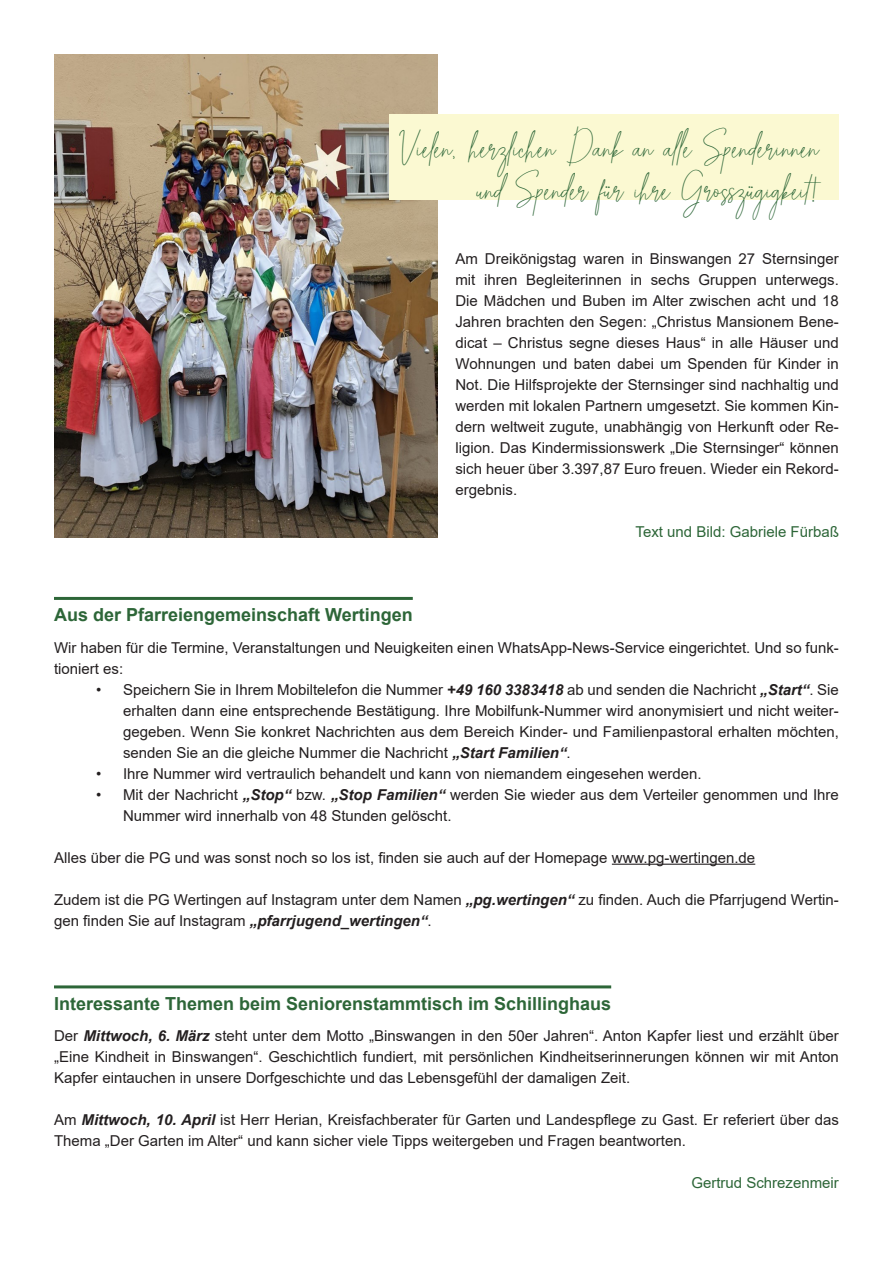
<style>
.page{position:relative;width:893px;height:1263px;background:#fff}
.page>*{position:absolute;margin:0;border:0;box-sizing:border-box;transform-origin:0 0}
.t1{font:45px/42px "Alexander Lettering";color:#2d6638;text-align:right}
.t2{font:700 18px "Arial";color:#2d6638}
.t3{font:15px/21px "Arial";color:#231f20}
.t4{font:15px "Arial";color:#2d6638}
.s1{font-weight:700;font-style:italic}
</style>
<div class="page">
<hr style="left:54px;top:597px;width:359px;height:3px;background:#2d6638">
<hr style="left:54px;top:985px;width:557px;height:3px;background:#2d6638">
<hr style="left:612px;top:864px;width:143px;height:1px;background:#231f20">
<img style="left:54px;top:55px;width:383px;height:483px">
<div style="left:389px;top:114px;width:450px;height:86px;background:#fbf9d2"></div>
<h1 class="t1" style="left:399px;top:129px;width:422px">Vielen, herzlichen Dank an alle Spenderinnen und Spender für ihre Grosszügigkeit!</h1>
<p class="t2" style="left:54px;top:602px;width:360px">Aus der Pfarreiengemeinschaft Wertingen</p>
<p class="t3" style="left:455px;top:248px;width:385px;text-align:justify">Am Dreikönigstag waren in Binswangen 27 Sternsinger mit ihren Begleiterinnen in sechs Gruppen unterwegs.<br>Die Mädchen und Buben im Alter zwischen acht und 18<br>Jahren brachten den Segen: „Christus Mansionem Bene&shy;dicat – Christus segne dieses Haus“ in alle Häuser und Wohnungen und baten dabei um Spenden für Kinder in Not. Die Hilfsprojekte der Sternsinger sind nachhaltig und werden mit lokalen Partnern umgesetzt. Sie kommen Kin&shy;dern weltweit zugute, unabhängig von Herkunft oder Re&shy;ligion. Das Kindermissionswerk „Die Sternsinger“ können sich heuer über 3.397,87 Euro freuen. Wieder ein Rekord&shy;ergebnis.</p>
<p class="t4" style="left:635px;top:521px;width:205px">Text und Bild: Gabriele Fürbaß</p>
<p class="t3" style="left:54px;top:637px;width:786px">Wir haben für die Termine, Veranstaltungen und Neuigkeiten einen WhatsApp-News-Service eingerichtet. Und so funk&shy;tioniert es:</p>
<p class="t3" style="left:123px;top:679px;width:717px;text-align:justify;text-indent:-27px">• Speichern Sie in Ihrem Mobiltelefon die Nummer <span class="s1">+49 160 3383418</span> ab und senden die Nachricht <span class="s1">„Start“</span>. Sie erhalten dann eine entsprechende Bestätigung. Ihre Mobilfunk-Nummer wird anonymisiert und nicht weiter&shy;gegeben. Wenn Sie konkret Nachrichten aus dem Bereich Kinder- und Familienpastoral erhalten möchten, senden Sie an die gleiche Nummer die Nachricht <span class="s1">„Start Familien“</span>.</p>
<p class="t3" style="left:96px;top:763px;width:607px">• Ihre Nummer wird vertraulich behandelt und kann von niemandem eingesehen werden.</p>
<p class="t3" style="left:123px;top:784px;width:717px;text-indent:-27px">• Mit der Nachricht <span class="s1">„Stop“</span> bzw. <span class="s1">„Stop Familien“</span> werden Sie wieder aus dem Verteiler genommen und Ihre<br>Nummer wird innerhalb von 48 Stunden gelöscht.</p>
<p class="t3" style="left:54px;top:847px;width:703px">Alles über die PG und was sonst noch so los ist, finden sie auch auf der Homepage www.pg-wertingen.de</p>
<p class="t3" style="left:54px;top:889px;width:786px">Zudem ist die PG Wertingen auf Instagram unter dem Namen <span class="s1">„pg.wertingen“</span> zu finden. Auch die Pfarrjugend Wertin&shy;gen finden Sie auf Instagram <span class="s1">„pfarrjugend_wertingen“</span>.</p>
<p class="t2" style="left:54px;top:990px;width:559px">Interessante Themen beim Seniorenstammtisch im Schillinghaus</p>
<p class="t3" style="left:54px;top:1025px;width:786px;text-align:justify">Der <span class="s1">Mittwoch, 6. März</span> steht unter dem Motto „Binswangen in den 50er Jahren“. Anton Kapfer liest und erzählt über „Eine Kindheit in Binswangen“. Geschichtlich fundiert, mit persönlichen Kindheitserinnerungen können wir mit Anton Kapfer eintauchen in unsere Dorfgeschichte und das Lebensgefühl der damaligen Zeit.</p>
<p class="t3" style="left:54px;top:1109px;width:786px">Am <span class="s1">Mittwoch, 10. April</span> ist Herr Herian, Kreisfachberater für Garten und Landespflege zu Gast. Er referiert über das<br>Thema „Der Garten im Alter“ und kann sicher viele Tipps weitergeben und Fragen beantworten.</p>
<p class="t4" style="left:691px;top:1172px;width:149px">Gertrud Schrezenmeir</p>
</div>
